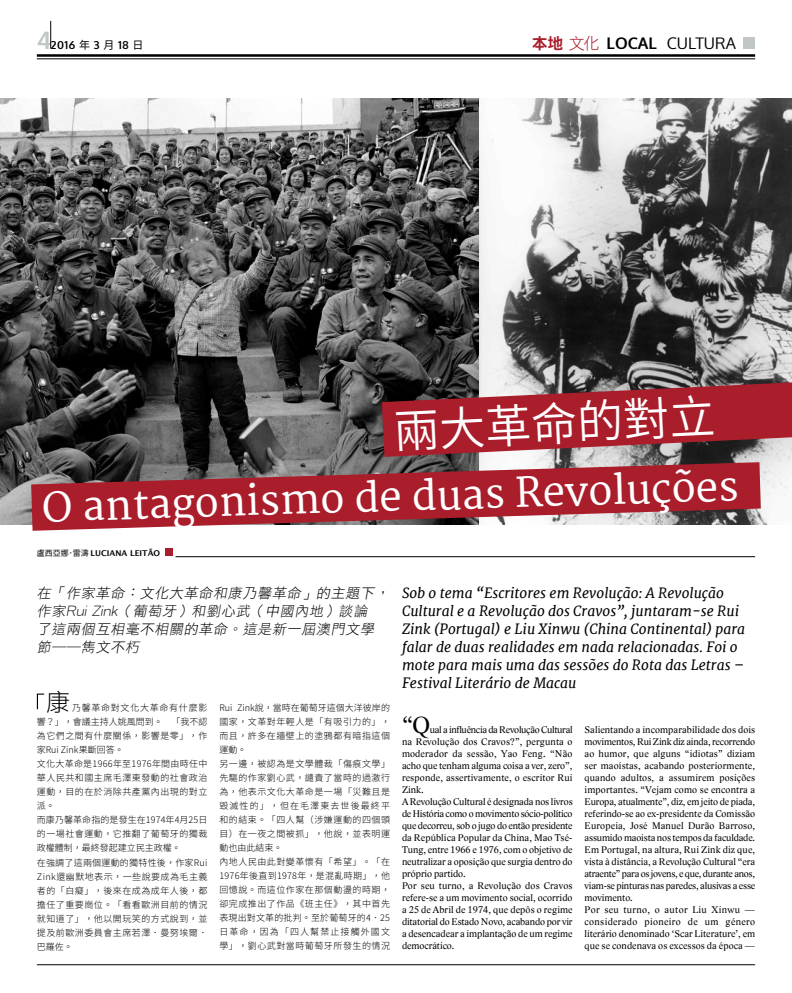
<style>
.page{position:relative;width:792px;height:993px;background:#fff}
.page>*{position:absolute;margin:0;border:0;box-sizing:border-box;transform-origin:0 0}
.t1{font:600 46px "Noto Sans CJ Ktc";color:#fff}
.t2{font:40px "Merriweather";color:#fff}
.t3{font:24px "Lido STFCE";color:#000}
.t4{font:300 24px "Noto Sans CJ Ktc";color:#000}
.t5{font:16px "Oxygen";color:#000}
.t6{font:italic 14px/18px "Merriweather";color:#000}
.t7{font:italic 14px/18px "DF Hei HK W3";color:#000}
.t8{font:700 11px "Oxygen";letter-spacing:.05em;color:#000}
.t9{font:10px/12px "Lido STFCE";letter-spacing:.005em;color:#000}
.t10{font:300 9px/14px "Noto Sans CJ Ktc";letter-spacing:.055em;color:#000}
.t11{font:600 8px "Lucida Sans";color:#000}
.s1{font-size:24px;color:#c0c7c4}
.s2{font-family:"Noto Sans CJ Ktc";font-weight:400}
.s3{font-family:"DF Hei HK W9";color:#aa1d2b}
.s4{font-family:"DF Hei HK W3";color:#aa1d2b}
.s5{font-weight:700}
</style>
<div class="page">
<hr style="left:37px;top:54px;width:718px;height:3px;background:#000">
<hr style="left:37px;top:58px;width:718px;height:1px;background:#000">
<hr style="left:37px;top:964px;width:718px;height:1px;background:#000">
<img style="left:0;top:99px;width:792px;height:425px">
<hr style="left:176px;top:556px;width:579px;height:1px;background:#000">
<div style="left:166px;top:548px;width:7px;height:7px;background:#aa1d2b"></div>
<div style="left:744px;top:38px;width:11px;height:11px;background:#c0c7c4"></div>
<svg style="left:31px;top:462px;width:730px;height:68px;background:#a2434c"></svg>
<svg style="left:382px;top:382px;width:410px;height:74px;background:#9c343e"></svg>
<svg style="left:50px;top:21px;width:1px;height:28px"></svg>
<svg style="left:37px;top:693px;width:7px;height:16px"></svg>
<p class="t8" style="left:37px;top:38px;width:108px"><span class="s1">4</span>2016 <span class="s2">年</span> 3 <span class="s2">月</span> 18 <span class="s2">日</span></p>
<h3 class="t5" style="left:532px;top:32px;width:205px"><span class="s3">本地</span> <span class="s4">文化</span> <span class="s5">LOCAL</span> C ULTURA</h3>
<h1 class="t1" style="left:392px;top:406px;width:323px;rotate:-3deg">兩大革命的對立</h1>
<h2 class="t2" style="left:41px;top:485px;width:698px;rotate:-2deg">O antagonismo de duas Revoluções</h2>
<p class="t11" style="left:37px;top:548px;width:125px"><span class="s2">盧西亞娜．雷濤</span> LUCIANA LEITÃO</p>
<h3 class="t7" style="left:37px;top:583px;width:356px">在「作家革命：文化大革命和康乃馨革命」的主題下，作家Rui Zink（葡萄牙）和劉心武（中國內地）談論<br>了這兩個互相毫不相關的革命。這是新一屆澳門文學節——雋文不朽</h3>
<h3 class="t4" style="left:46px;top:688px;width:25px">康</h3>
<p class="t10" style="left:37px;top:701px;width:172px;text-indent:35px">乃馨革命對文化大革命有什麼影響？」，會議主持人姚風問到。 「我不認為它們之間有什麼關係，影響是零」，作家Rui Zink果斷回答。<br>文化大革命是1966年至1976年間由時任中華人民共和國主席毛澤東發動的社會政治運動，目的在於消除共產黨內出現的對立派。<br>而康乃馨革命指的是發生在1974年4月25日的一場社會運動，它推翻了葡萄牙的獨裁政權體制，最終發起建立民主政權。<br>在強調了這兩個運動的獨特性後，作家Rui<br>Zink還幽默地表示，一些說要成為毛主義者的「白癡」，後來在成為成年人後，都擔任了重要崗位。「看看歐洲目前的情況就知道了」，他以開玩笑的方式說到，並提及前歐洲委員會主席若澤．曼努埃爾．巴羅佐。</p>
<p class="t10" style="left:219px;top:700px;width:172px">Rui Zink說，當時在葡萄牙這個大洋彼岸的國家，文革對年輕人是「有吸引力的」，而且，許多在牆壁上的塗鴉都有暗指這個運動。<br>另一邊，被認為是文學體裁「傷痕文學」先驅的作家劉心武，譴責了當時的過激行為，他表示文化大革命是一場「災難且是毀滅性的」，但在毛澤東去世後最終平和的結束。「四人幫（涉嫌運動的四個頭目）在一夜之間被抓」，他說，並表明運動也由此結束。<br>內地人民由此對變革懷有「希望」。「在<br>1976年後直到1978年，是混亂時期」，他回憶說。而這位作家在那個動盪的時期，卻完成推出了作品《班主任》，其中首先表現出對文革的批判。至於葡萄牙的4．25日革命，因為「四人幫禁止接觸外國文學」，劉心武對當時葡萄牙所發生的情況</p>
<p class="t6" style="left:402px;top:584px;width:345px">Sob o tema “Escritores em Revolução: A Revolução Cultural e a Revolução dos Cravos”, juntaram-se Rui Zink (Portugal) e Liu Xinwu (China Continental) para falar de duas realidades em nada relacionadas. Foi o mote para mais uma das sessões do Rota das Letras – Festival Literário de Macau</p>
<h3 class="t3" style="left:402px;top:710px;width:30px">“Q</h3>
<p class="t9" style="left:402px;top:723px;width:172px;text-indent:28px">ual a influência da Revolução Cultural na Revolução dos Cravos?”, pergunta o moderador da sessão, Yao Feng. “Não acho que tenham alguma coisa a ver, zero”, responde, assertivamente, o escritor Rui Zink.<br>A Revolução Cultural é designada nos livros de História como o movimento sócio-político que decorreu, sob o jugo do então presidente da República Popular da China, Mao Tsé-Tung, entre 1966 e 1976, com o objetivo de neutralizar a oposição que surgia dentro do próprio partido.<br>Por seu turno, a Revolução dos Cravos refere-se a um movimento social, ocorrido a 25 de Abril de 1974, que depôs o regime ditatorial do Estado Novo, acabando por vir a desencadear a implantação de um regime democrático.</p>
<p class="t9" style="left:584px;top:723px;width:172px">Salientando a incomparabilidade dos dois movimentos, Rui Zink diz ainda, recorrendo ao humor, que alguns “idiotas” diziam ser maoístas, acabando posteriormente, quando adultos, a assumirem posições importantes. “Vejam como se encontra a Europa, atualmente”, diz, em jeito de piada, referindo-se ao ex-presidente da Comissão Europeia, José Manuel Durão Barroso, assumido maoista nos tempos da faculdade.<br>Em Portugal, na altura, Rui Zink diz que, vista à distância, a Revolução Cultural “era atraente” para os jovens, e que, durante anos, viam-se pinturas nas paredes, alusivas a esse movimento.<br>Por seu turno, o autor Liu Xinwu — considerado pioneiro de um género literário denominado ‘Scar Literature’, em que se condenava os excessos da época —</p>
</div>
